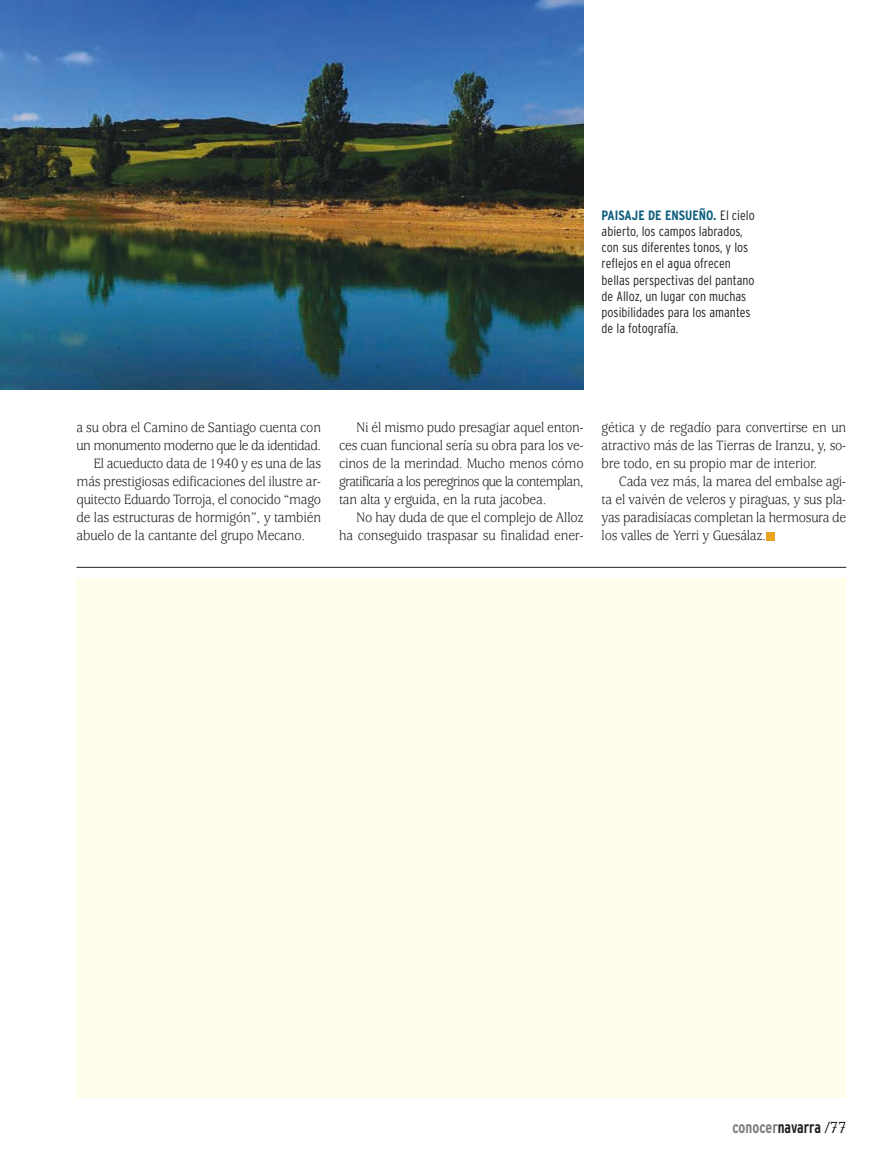
<style>
.page{position:relative;width:893px;height:1170px;background:#fff}
.page>*{position:absolute;margin:0;border:0;box-sizing:border-box;transform-origin:0 0}
.t1{font:700 condensed 16.5px "Interstate";color:#7d7c7e;scale:.9 1}
.t2{font:15px/18px "Usherwood";letter-spacing:-.015em;color:#241f1f;text-align:justify;scale:.9 1}
.t3{font:15px "Usherwood";letter-spacing:-.04em;color:#241f1f;scale:.9 1}
.t4{font:300 condensed 13.5px/16.2px "Interstate";color:#241f1f}
.s1{font-weight:700;color:#0b5e7d}
.s2{color:#241f1f}
.s3{font-family:"Candida";font-weight:400;font-stretch:normal;color:#241f1f}
</style>
<div class="page">
<img style="left:0;top:0;width:584px;height:390px">
<div style="left:77px;top:578px;width:769px;height:519px;background:#fffeeb"></div>
<hr style="left:77px;top:567px;width:769px;height:1px;background:#241f1f">
<div style="left:766px;top:532px;width:9px;height:8px;background:#e9a320"></div>
<p class="t4" style="left:602px;top:207px;width:155px"><span class="s1">PAISAJE DE ENSUEÑO.</span> El cielo abierto, los campos labrados, con sus diferentes tonos, y los reflejos en el agua ofrecen bellas perspectivas del pantano de Alloz, un lugar con muchas posibilidades para los amantes de la fotografía.</p>
<p class="t2" style="left:77px;top:420px;width:273px">a su obra el Camino de Santiago cuenta con</p>
<p class="t3" style="left:77px;top:440px;width:273px">un monumento moderno que le da identidad.</p>
<p class="t2" style="left:94px;top:456px;width:254px">El acueducto data de 1940 y es una de las</p>
<p class="t2" style="left:77px;top:474px;width:273px">más prestigiosas edificaciones del ilustre ar-</p>
<p class="t2" style="left:77px;top:492px;width:273px">quitecto Eduardo Torroja, el conocido “mago</p>
<p class="t2" style="left:77px;top:510px;width:273px">de las estructuras de hormigón”, y también</p>
<p class="t2" style="left:77px;top:528px;width:256px">abuelo de la cantante del grupo Mecano.</p>
<p class="t2" style="left:339px;top:420px;width:273px;text-indent:17px">Ni él mismo pudo presagiar aquel enton&shy;ces cuan funcional sería su obra para los ve&shy;cinos de la merindad. Mucho menos cómo gratificaría a los peregrinos que la contemplan, tan alta y erguida, en la ruta jacobea.</p>
<p class="t2" style="left:339px;top:510px;width:273px;text-align:right">No hay duda de que el complejo de Alloz ha conseguido traspasar su finalidad ener-</p>
<p class="t2" style="left:602px;top:420px;width:273px">gética y de regadío para convertirse en un atractivo más de las Tierras de Iranzu, y, so&shy;bre todo, en su propio mar de interior.</p>
<p class="t2" style="left:602px;top:474px;width:273px;text-indent:17px">Cada vez más, la marea del embalse agi&shy;ta el vaivén de veleros y piraguas, y sus pla&shy;yas paradisíacas completan la hermosura de los valles de Yerri y Guesálaz.</p>
<p class="t1" style="left:732px;top:1117px;width:128px">conocer<span class="s2">navarra</span> <span class="s3">/77</span></p>
</div>
